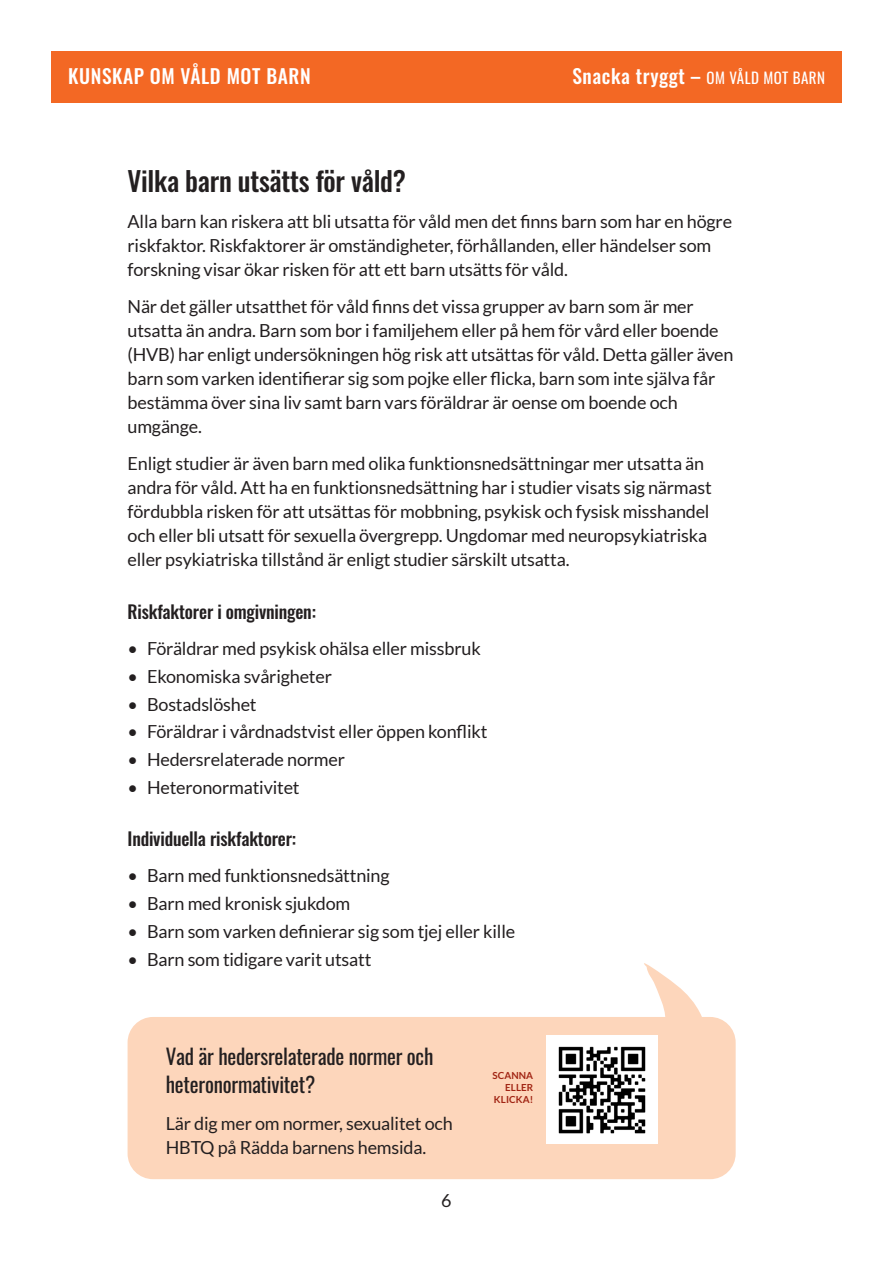
<style>
.page{position:relative;width:893px;height:1263px;background:#fff}
.page>*{position:absolute;margin:0;border:0;box-sizing:border-box;transform-origin:0 0}
.t1{font:500 27px "Oswald";letter-spacing:-.01em;color:#231f20}
.t2{font:21px/28.5px "Oswald";letter-spacing:-.01em;color:#231f20}
.t3{font:500 19.5px "Oswald";letter-spacing:.03em;color:#fff}
.t4{font:18px/24px "Lato";letter-spacing:-.01em;color:#231f20}
.t5{font:500 18px "Oswald";letter-spacing:-.01em;color:#231f20}
.t6{font:700 9.75px/12px "Lato";letter-spacing:.01em;color:#a12514;text-align:right}
.s1{font-weight:400;font-size:15px}
</style>
<div class="page">
<div style="left:51px;top:51px;width:791px;height:51px;background:#f36824"></div>
<div style="left:128px;top:1017px;width:608px;height:162px;background:#fdd6bb;border-radius:26px"></div>
<svg style="left:644px;top:963px;width:71px;height:55px"></svg>
<div style="left:546px;top:1035px;width:112px;height:109px;background:#fff"></div>
<img style="left:558px;top:1046px;width:88px;height:88px">
<p class="t3" style="left:68px;top:59px;width:244px">KUNSKAP OM VÅLD MOT BARN</p>
<p class="t3" style="left:573px;top:59px;width:254px">Snacka tryggt – <span class="s1">OM VÅLD MOT BARN</span></p>
<h1 class="t1" style="left:128px;top:157px;width:280px">Vilka barn utsätts för våld?</h1>
<p class="t4" style="left:128px;top:210px;width:606px">Alla barn kan riskera att bli utsatta för våld men det finns barn som har en högre riskfaktor. Riskfaktorer är omständigheter, förhållanden, eller händelser som forskning visar ökar risken för att ett barn utsätts för våld.</p>
<p class="t4" style="left:128px;top:295px;width:607px">När det gäller utsatthet för våld finns det vissa grupper av barn som är mer utsatta än andra. Barn som bor i familjehem eller på hem för vård eller boende (HVB) har enligt undersökningen hög risk att utsättas för våld. Detta gäller även barn som varken identifierar sig som pojke eller flicka, barn som inte själva får bestämma över sina liv samt barn vars föräldrar är oense om boende och umgänge.</p>
<p class="t4" style="left:128px;top:451px;width:586px">Enligt studier är även barn med olika funktionsnedsättningar mer utsatta än andra för våld. Att ha en funktionsnedsättning har i studier visats sig närmast fördubbla risken för att utsättas för mobbning, psykisk och fysisk misshandel och eller bli utsatt för sexuella övergrepp. Ungdomar med neuropsykiatriska eller psykiatriska tillstånd är enligt studier särskilt utsatta.</p>
<p class="t5" style="left:128px;top:595px;width:190px">Riskfaktorer i omgivningen:</p>
<p class="t4" style="left:128px;top:636px;width:355px">• Föräldrar med psykisk ohälsa eller missbruk</p>
<p class="t4" style="left:128px;top:664px;width:206px">• Ekonomiska svårigheter</p>
<p class="t4" style="left:128px;top:692px;width:131px">• Bostadslöshet</p>
<p class="t4" style="left:128px;top:720px;width:361px">• Föräldrar i vårdnadstvist eller öppen konflikt</p>
<p class="t4" style="left:128px;top:747px;width:219px">• Hedersrelaterade normer</p>
<p class="t4" style="left:128px;top:775px;width:174px">• Heteronormativitet</p>
<p class="t5" style="left:128px;top:823px;width:170px">Individuella riskfaktorer:</p>
<p class="t4" style="left:128px;top:864px;width:264px">• Barn med funktionsnedsättning</p>
<p class="t4" style="left:128px;top:891px;width:224px">• Barn med kronisk sjukdom</p>
<p class="t4" style="left:128px;top:919px;width:389px">• Barn som varken definierar sig som tjej eller kille</p>
<p class="t4" style="left:128px;top:947px;width:245px">• Barn som tidigare varit utsatt</p>
<p class="t2" style="left:166px;top:1040px;width:269px">Vad är hedersrelaterade normer och heteronormativitet?</p>
<p class="t4" style="left:166px;top:1111px;width:288px">Lär dig mer om normer, sexualitet och<br>HBTQ på Rädda barnens hemsida.</p>
<p class="t4" style="left:441px;top:1189px;width:12px">6</p>
<p class="t6" style="left:492px;top:1070px;width:42px">SCANNA<br>ELLER<br>KLICKA!</p>
</div>
